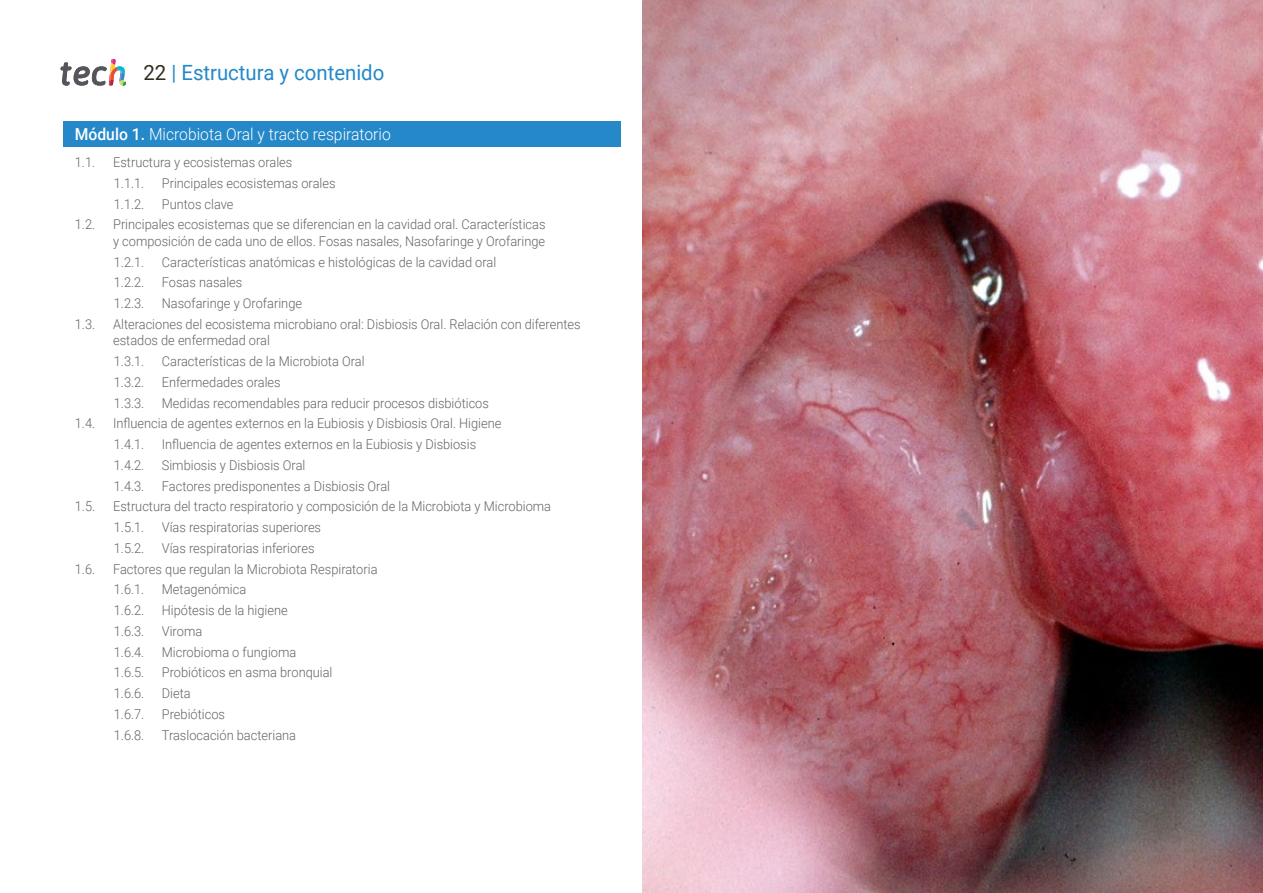
<style>
.page{position:relative;width:1263px;height:893px;background:#fff}
.page>*{position:absolute;margin:0;border:0;box-sizing:border-box;transform-origin:0 0}
.t1{font:21px "Roboto";color:#2488c9}
.t2{font:300 16.5px "Roboto";color:#fff;scale:.95 1}
.t3{font:300 13.5px/20.7px "Roboto";color:#61646a;scale:.95 1}
.s1{color:#312e20}
.s2{font-weight:500}
</style>
<div class="page">
<img style="left:642px;top:0;width:621px;height:893px">
<div style="left:64px;top:121px;width:557px;height:25px;background:#2488c9"></div>
<svg style="left:61px;top:59px;width:65px;height:27px"></svg>
<h1 class="t1" style="left:144px;top:57px;width:242px"><span class="s1">22</span> | Estructura y contenido</h1>
<p class="t2" style="left:75px;top:123px;width:334px"><span class="s2">Módulo 1.</span> Microbiota Oral y tracto respiratorio</p>
<p class="t3" style="left:75px;top:151px;width:23px">1.1.</p>
<p class="t3" style="left:113px;top:151px;width:190px">Estructura y ecosistemas orales<br>1.1.1.</p>
<p class="t3" style="left:162px;top:172px;width:184px">Principales ecosistemas orales</p>
<p class="t3" style="left:114px;top:193px;width:34px">1.1.2.</p>
<p class="t3" style="left:162px;top:193px;width:77px">Puntos clave</p>
<p class="t3" style="left:75px;top:214px;width:23px">1.2.</p>
<p class="t3" style="left:113px;top:216px;width:457px;line-height:16.5px">Principales ecosistemas que se diferencian en la cavidad oral. Características y composición de cada uno de ellos. Fosas nasales, Nasofaringe y Orofaringe</p>
<p class="t3" style="left:114px;top:251px;width:34px">1.2.1.</p>
<p class="t3" style="left:162px;top:251px;width:353px">Características anatómicas e histológicas de la cavidad oral</p>
<p class="t3" style="left:114px;top:272px;width:34px">1.2.2.</p>
<p class="t3" style="left:162px;top:272px;width:86px">Fosas nasales</p>
<p class="t3" style="left:114px;top:292px;width:34px">1.2.3.</p>
<p class="t3" style="left:162px;top:292px;width:149px">Nasofaringe y Orofaringe</p>
<p class="t3" style="left:75px;top:313px;width:23px">1.3.</p>
<p class="t3" style="left:113px;top:315px;width:494px;line-height:16.5px">Alteraciones del ecosistema microbiano oral: Disbiosis Oral. Relación con diferentes estados de enfermedad oral</p>
<p class="t3" style="left:114px;top:350px;width:34px">1.3.1.</p>
<p class="t3" style="left:162px;top:350px;width:215px">Características de la Microbiota Oral</p>
<p class="t3" style="left:114px;top:371px;width:34px">1.3.2.</p>
<p class="t3" style="left:162px;top:371px;width:127px">Enfermedades orales</p>
<p class="t3" style="left:114px;top:392px;width:34px">1.3.3.</p>
<p class="t3" style="left:162px;top:392px;width:346px">Medidas recomendables para reducir procesos disbióticos</p>
<p class="t3" style="left:75px;top:413px;width:23px">1.4.</p>
<p class="t3" style="left:113px;top:413px;width:410px">Influencia de agentes externos en la Eubiosis y Disbiosis Oral. Higiene<br>1.4.1.</p>
<p class="t3" style="left:162px;top:433px;width:332px">Influencia de agentes externos en la Eubiosis y Disbiosis</p>
<p class="t3" style="left:114px;top:454px;width:34px">1.4.2.</p>
<p class="t3" style="left:162px;top:454px;width:153px">Simbiosis y Disbiosis Oral</p>
<p class="t3" style="left:114px;top:475px;width:34px">1.4.3.</p>
<p class="t3" style="left:162px;top:475px;width:242px">Factores predisponentes a Disbiosis Oral</p>
<p class="t3" style="left:75px;top:496px;width:23px">1.5.</p>
<p class="t3" style="left:113px;top:496px;width:463px">Estructura del tracto respiratorio y composición de la Microbiota y Microbioma<br>1.5.1.</p>
<p class="t3" style="left:162px;top:516px;width:169px">Vías respiratorias superiores</p>
<p class="t3" style="left:114px;top:537px;width:34px">1.5.2.</p>
<p class="t3" style="left:162px;top:537px;width:162px">Vías respiratorias inferiores</p>
<p class="t3" style="left:75px;top:558px;width:23px">1.6.</p>
<p class="t3" style="left:113px;top:558px;width:280px">Factores que regulan la Microbiota Respiratoria<br>1.6.1.</p>
<p class="t3" style="left:162px;top:579px;width:90px">Metagenómica</p>
<p class="t3" style="left:114px;top:599px;width:34px">1.6.2.</p>
<p class="t3" style="left:162px;top:599px;width:134px">Hipótesis de la higiene</p>
<p class="t3" style="left:114px;top:620px;width:34px">1.6.3.</p>
<p class="t3" style="left:162px;top:620px;width:44px">Viroma</p>
<p class="t3" style="left:114px;top:641px;width:34px">1.6.4.</p>
<p class="t3" style="left:162px;top:641px;width:143px">Microbioma o fungioma</p>
<p class="t3" style="left:114px;top:662px;width:34px">1.6.5.</p>
<p class="t3" style="left:162px;top:662px;width:181px">Probióticos en asma bronquial</p>
<p class="t3" style="left:114px;top:682px;width:34px">1.6.6.</p>
<p class="t3" style="left:162px;top:682px;width:32px">Dieta</p>
<p class="t3" style="left:114px;top:703px;width:34px">1.6.7.</p>
<p class="t3" style="left:162px;top:703px;width:68px">Prebióticos</p>
<p class="t3" style="left:114px;top:724px;width:34px">1.6.8.</p>
<p class="t3" style="left:162px;top:724px;width:143px">Traslocación bacteriana</p>
</div>
